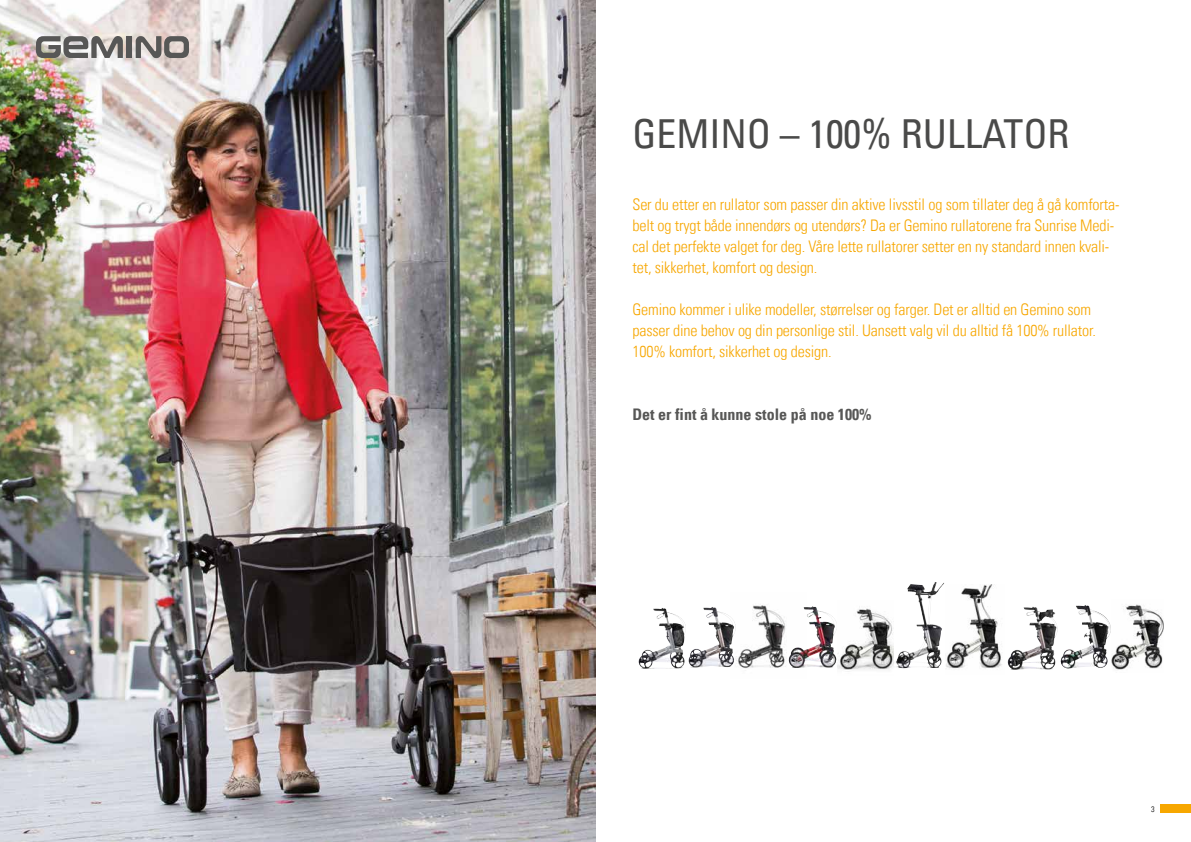
<style>
.page{position:relative;width:1191px;height:842px;background:#fff}
.page>*{position:absolute;margin:0;border:0;box-sizing:border-box;transform-origin:0 0}
.t1{font:condensed 40px "Univers Com 57";color:#4a4a49}
.t2{font:16px/21px "Univers Com 47 Light Cond";letter-spacing:-.01em;color:#f7a700}
.t3{font:16px "Univers Com 67 Bold Cond";color:#575756}
.t4{font:8px "Univers Com 47 Light Cond";color:#000}
</style>
<div class="page">
<div style="left:1159px;top:805px;width:32px;height:8px;background:#f7a700"></div>
<img style="left:0;top:0;width:595px;height:842px">
<img style="left:730px;top:605px;width:76px;height:64px">
<svg style="left:1023px;top:606px;width:13px;height:10px"></svg>
<img style="left:907px;top:584px;width:27px;height:45px">
<img style="left:653px;top:608px;width:14px;height:22px">
<svg style="left:1076px;top:605px;width:12px;height:10px"></svg>
<img style="left:1111px;top:604px;width:52px;height:66px">
<img style="left:703px;top:607px;width:13px;height:20px">
<img style="left:803px;top:606px;width:13px;height:22px">
<img style="left:837px;top:608px;width:56px;height:64px">
<img style="left:946px;top:585px;width:56px;height:84px">
<div style="left:127px;top:36px;width:5px;height:22px;background:#575756"></div>
<svg style="left:136px;top:36px;width:53px;height:22px"></svg>
<svg style="left:36px;top:36px;width:87px;height:22px;background:#8d8c8a"></svg>
<h1 class="t1" style="left:632px;top:108px;width:438px">GEMINO – 100% RULLATOR</h1>
<p class="t2" style="left:632px;top:194px;width:488px">Ser du etter en rullator som passer din aktive livsstil og som tillater deg å gå komforta&shy;belt og trygt både innendørs og utendørs? Da er Gemino rullatorene fra Sunrise Medi&shy;cal det perfekte valget for deg. Våre lette rullatorer setter en ny standard innen kvali&shy;tet, sikkerhet, komfort og design.</p>
<p class="t2" style="left:632px;top:298px;width:465px">Gemino kommer i ulike modeller, størrelser og farger. Det er alltid en Gemino som passer dine behov og din personlige stil. Uansett valg vil du alltid få 100% rullator.<br>100% komfort, sikkerhet og design.</p>
<p class="t3" style="left:632px;top:404px;width:241px">Det er fint å kunne stole på noe 100%</p>
<p class="t4" style="left:1151px;top:804px;width:5px">3</p>
</div>
